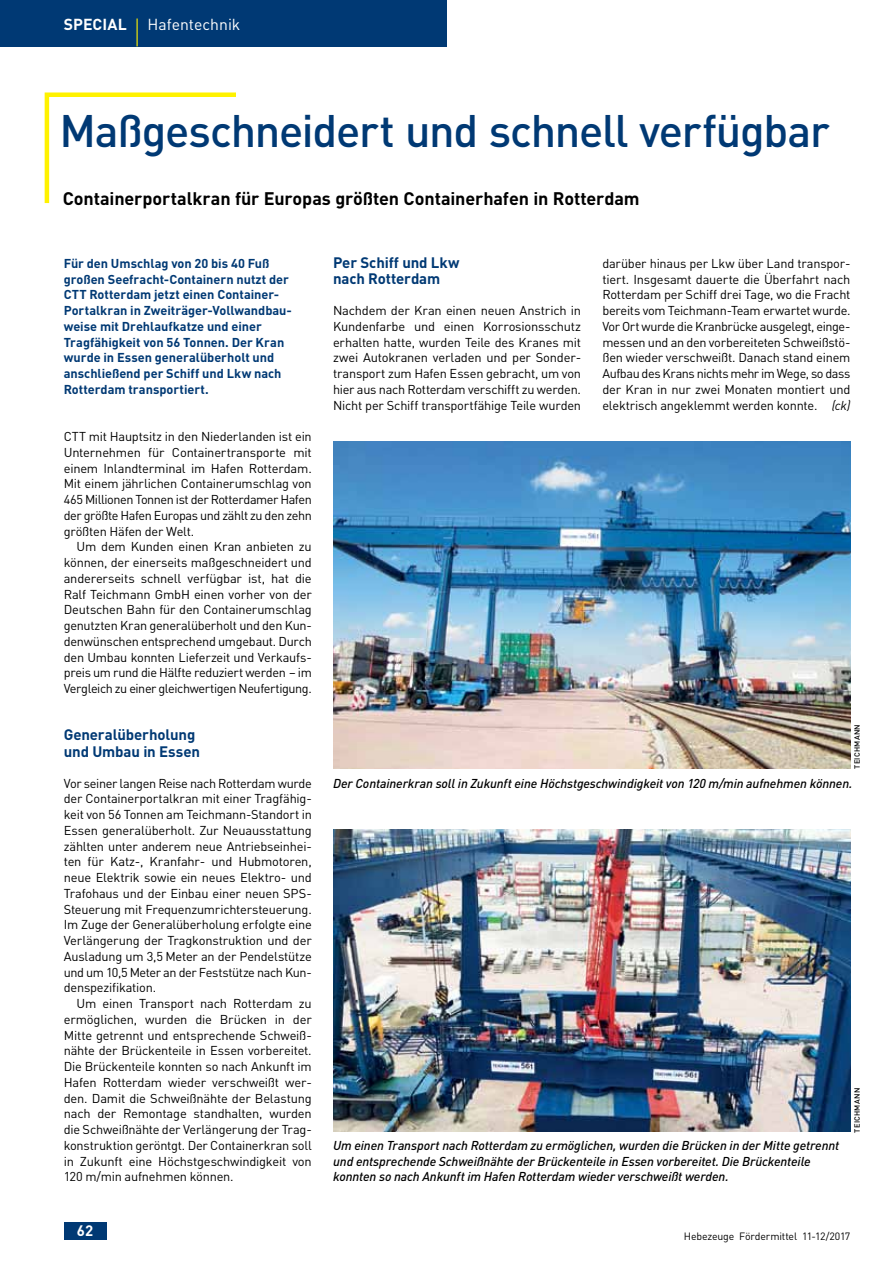
<style>
.page{position:relative;width:893px;height:1263px;background:#fff}
.page>*{position:absolute;margin:0;border:0;box-sizing:border-box;transform-origin:0 0}
.t1{font:500 45px "DIN";letter-spacing:-.03em;color:#003974}
.t2{font:700 18px "DIN";letter-spacing:-.01em;color:#000}
.t3{font:15.75px "DIN";color:#fff}
.t4{font:700 15px/16.5px "DIN";letter-spacing:-.01em;color:#003974}
.t5{font:700 15px "DIN";color:#fff}
.t6{font:12.75px/15.8px "DIN Pro";letter-spacing:-.02em;color:#000;text-align:justify}
.t7{font:italic 500 12.75px/15.8px "DIN";letter-spacing:-.01em;color:#000}
.t8{font:700 12.75px/15.8px "DIN Pro";letter-spacing:-.005em;color:#003974}
.t9{font:10.5px "DIN";letter-spacing:-.015em;color:#000}
.t10{font:500 7.5px "DIN Pro";letter-spacing:.035em;color:#000}
.s1{font-weight:700}
.s2{font-size:32.4px;color:#fff200}
.s3{font-family:"DIN";font-style:italic}
</style>
<div class="page">
<div style="left:64px;top:1222px;width:42px;height:17px;background:#003974"></div>
<div style="left:0;top:0;width:446px;height:47px;background:#003974"></div>
<svg style="left:44px;top:92px;width:192px;height:112px"></svg>
<img style="left:333px;top:441px;width:517px;height:327px">
<img style="left:333px;top:829px;width:517px;height:302px">
<p class="t3" style="left:64px;top:15px;width:178px"><span class="s1">Special</span> <span class="s2">|</span> Hafentechnik</p>
<h1 class="t1" style="left:60px;top:102px;width:772px">Maßgeschneidert und schnell verfügbar</h1>
<h2 class="t2" style="left:63px;top:186px;width:578px">Containerportalkran für Europas größten Containerhafen in Rotterdam</h2>
<p class="t8" style="left:64px;top:255px;width:230px">Für den Umschlag von 20 bis 40 Fuß großen Seefracht-Containern nutzt der CTT Rotterdam jetzt einen Container-Portalkran in Zweiträger-Vollwandbau&shy;weise mit Drehlaufkatze und einer Tragfähigkeit von 56 Tonnen. Der Kran wurde in Essen generalüberholt und anschließend per Schiff und Lkw nach Rotterdam transportiert.</p>
<p class="t6" style="left:64px;top:428px;width:250px">CTT mit Hauptsitz in den Niederlanden ist ein Unternehmen für Containertransporte mit einem Inlandterminal im Hafen Rotterdam.<br>Mit einem jährlichen Containerumschlag von 465 Millionen Tonnen ist der Rotterdamer Hafen der größte Hafen Europas und zählt zu den zehn größten Häfen der Welt.</p>
<p class="t6" style="left:64px;top:538px;width:250px;text-indent:13px">Um dem Kunden einen Kran anbieten zu können, der einerseits maßgeschneidert und andererseits schnell verfügbar ist, hat die Ralf Teichmann GmbH einen vorher von der Deutschen Bahn für den Containerumschlag genutzten Kran generalüberholt und den Kun&shy;denwünschen entsprechend umgebaut. Durch den Umbau konnten Lieferzeit und Verkaufs&shy;preis um rund die Hälfte reduziert werden – im Vergleich zu einer gleichwertigen Neufertigung.</p>
<p class="t4" style="left:64px;top:726px;width:138px">Generalüberholung und Umbau in Essen</p>
<p class="t6" style="left:64px;top:775px;width:250px">Vor seiner langen Reise nach Rotterdam wurde der Containerportalkran mit einer Tragfähig&shy;keit von 56 Tonnen am Teichmann-Standort in Essen generalüberholt. Zur Neuausstattung zählten unter anderem neue Antriebseinhei&shy;ten für Katz-, Kranfahr- und Hubmotoren, neue Elektrik sowie ein neues Elektro- und Trafohaus und der Einbau einer neuen SPS-Steuerung mit Frequenzumrichtersteuerung.<br>Im Zuge der Generalüberholung erfolgte eine Verlängerung der Tragkonstruktion und der Ausladung um 3,5 Meter an der Pendelstütze und um 10,5 Meter an der Feststütze nach Kun&shy;denspezifikation.</p>
<p class="t6" style="left:64px;top:995px;width:250px;text-indent:13px">Um einen Transport nach Rotterdam zu ermöglichen, wurden die Brücken in der Mitte getrennt und entsprechende Schweiß&shy;nähte der Brückenteile in Essen vorbereitet.<br>Die Brückenteile konnten so nach Ankunft im Hafen Rotterdam wieder verschweißt wer&shy;den. Damit die Schweißnähte der Belastung nach der Remontage standhalten, wurden die Schweißnähte der Verlängerung der Trag&shy;konstruktion geröntgt. Der Containerkran soll in Zukunft eine Höchstgeschwindigkeit von 120 m/min aufnehmen können.</p>
<p class="t5" style="left:77px;top:1221px;width:18px">62</p>
<p class="t4" style="left:333px;top:254px;width:128px">Per Schiff und Lkw nach Rotterdam</p>
<p class="t6" style="left:333px;top:302px;width:250px">Nachdem der Kran einen neuen Anstrich in Kundenfarbe und einen Korrosionsschutz erhalten hatte, wurden Teile des Kranes mit zwei Autokranen verladen und per Sonder&shy;transport zum Hafen Essen gebracht, um von hier aus nach Rotterdam verschifft zu werden.<br>Nicht per Schiff transportfähige Teile wurden</p>
<p class="t6" style="left:602px;top:255px;width:250px">darüber hinaus per Lkw über Land transpor&shy;tiert. Insgesamt dauerte die Überfahrt nach Rotterdam per Schiff drei Tage, wo die Fracht bereits vom Teichmann-Team erwartet wurde.<br>Vor Ort wurde die Kranbrücke ausgelegt, einge&shy;messen und an den vorbereiteten Schweißstö&shy;ßen wieder verschweißt. Danach stand einem Aufbau des Krans nichts mehr im Wege, so dass der Kran in nur zwei Monaten montiert und elektrisch angeklemmt werden konnte. <span class="s3">(ck)</span></p>
<p class="t10" style="left:852px;top:769px;width:46px;rotate:-90deg">Teichmann</p>
<p class="t7" style="left:333px;top:775px;width:521px">Der Containerkran soll in Zukunft eine Höchstgeschwindigkeit von 120 m/min aufnehmen können.</p>
<p class="t7" style="left:333px;top:1137px;width:508px">Um einen Transport nach Rotterdam zu ermöglichen, wurden die Brücken in der Mitte getrennt und entsprechende Schweißnähte der Brückenteile in Essen vorbereitet. Die Brückenteile konnten so nach Ankunft im Hafen Rotterdam wieder verschweißt werden.</p>
<p class="t10" style="left:852px;top:1133px;width:46px;rotate:-90deg">Teichmann</p>
<p class="t9" style="left:684px;top:1230px;width:168px">Hebezeuge Fördermittel 11-12/2017</p>
</div>
